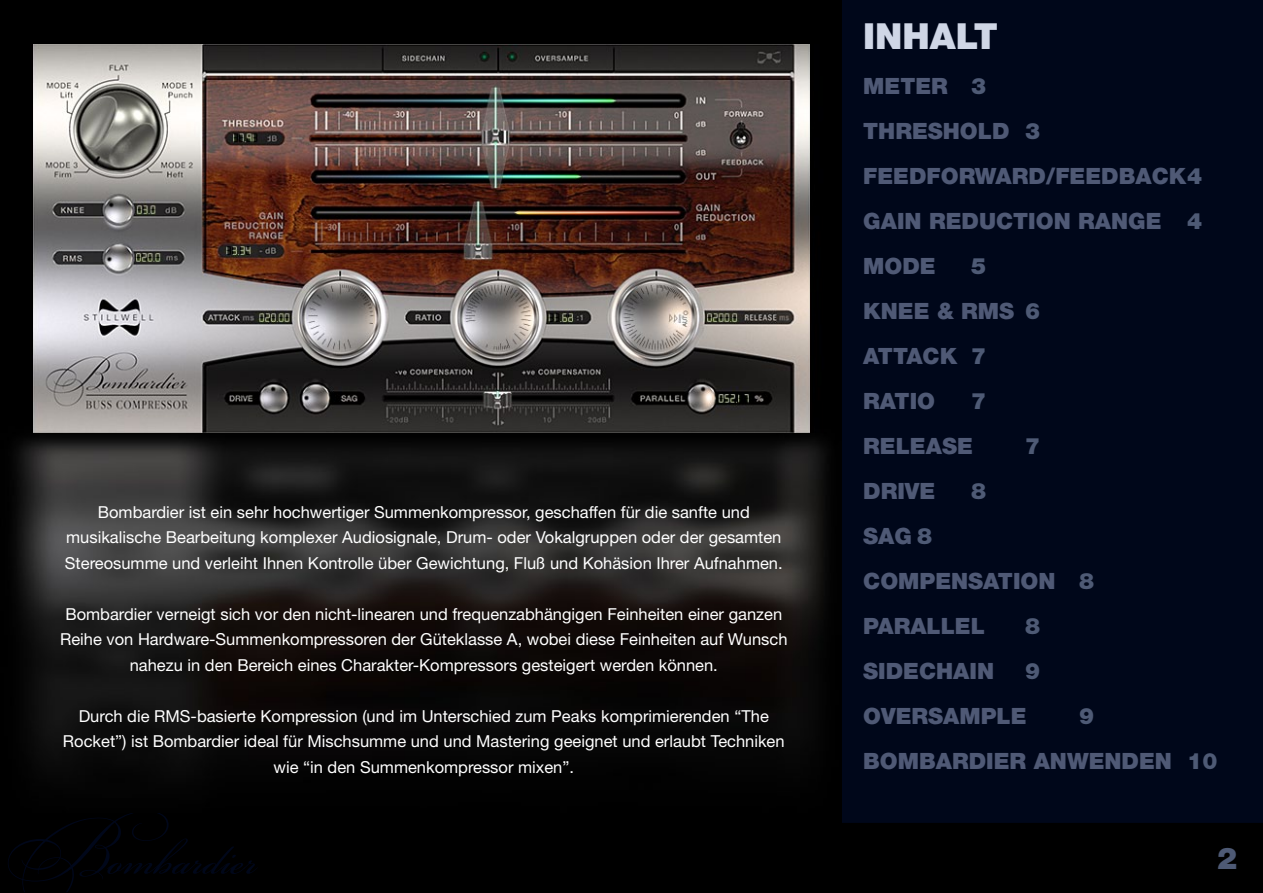
<style>
.page{position:relative;width:1263px;height:893px;background:#00071a}
.page>*{position:absolute;margin:0;border:0;box-sizing:border-box;transform-origin:0 0}
.t1{font:900 36px "Helvetica Neue";color:#cfd6e6}
.t2{font:900 30px "Helvetica Neue";color:#4e5a75}
.t3{font:900 22.5px/45px "Helvetica Neue";color:#4f5975}
.t4{font:900 22.5px "Helvetica Neue";color:#4e5a75}
.t5{font:16.5px/25.5px "Helvetica Neue";color:#fff;text-align:center}
.s1{color:#4e5a75}
</style>
<div class="page">
<div style="left:0;top:823px;width:1263px;height:70px;background:#000"></div>
<div style="left:1px;top:1px;width:840px;height:890px;background:#000"></div>
<svg style="left:8px;top:813px;width:250px;height:79px"></svg>
<img style="left:0;top:44px;width:842px;height:768px">
<p class="t5" style="left:65px;top:499px;width:719px">Bombardier ist ein sehr hochwertiger Summenkompressor, geschaffen für die sanfte und musikalische Bearbeitung komplexer Audiosignale, Drum- oder Vokalgruppen oder der gesamten<br>Stereosumme und verleiht Ihnen Kontrolle über Gewichtung, Fluß und Kohäsion Ihrer Aufnahmen.</p>
<p class="t5" style="left:60px;top:601px;width:729px">Bombardier verneigt sich vor den nicht-linearen und frequenzabhängigen Feinheiten einer ganzen<br>Reihe von Hardware-Summenkompressoren der Güteklasse A, wobei diese Feinheiten auf Wunsch nahezu in den Bereich eines Charakter-Kompressors gesteigert werden können.</p>
<p class="t5" style="left:63px;top:703px;width:723px">Durch die RMS-basierte Kompression (und im Unterschied zum Peaks komprimierenden “The<br>Rocket”) ist Bombardier ideal für Mischsumme und und Mastering geeignet und erlaubt Techniken wie “in den Summenkompressor mixen”.</p>
<h1 class="t1" style="left:863px;top:15px;width:40px">INHA</h1>
<h1 class="t1" style="left:956px;top:15px;width:44px">LT</h1>
<h3 class="t3" style="left:863px;top:63px;width:341px">METER <span class="s1">3<br></span>THRESHOLD <span class="s1">3<br></span>FEEDFORWARD/FEEDBACK <span class="s1">4<br></span>GAIN REDUCTION RANGE <span class="s1">4<br></span>MODE</h3>
<h3 class="t3" style="left:863px;top:243px;width:179px;text-indent:108px"><span class="s1">5<br></span>KNEE &amp; RMS <span class="s1">6<br></span>ATT</h3>
<h3 class="t3" style="left:863px;top:333px;width:125px;text-indent:43px">ACK <span class="s1">7<br></span>RATI O</h3>
<h3 class="t4" style="left:971px;top:387px;width:17px">7</h3>
<h3 class="t3" style="left:863px;top:423px;width:111px">RELEASE</h3>
<h3 class="t4" style="left:1025px;top:432px;width:17px">7</h3>
<h3 class="t3" style="left:863px;top:468px;width:74px">DRIVE</h3>
<h3 class="t4" style="left:971px;top:477px;width:17px">8</h3>
<h3 class="t3" style="left:863px;top:513px;width:233px">SAG <span class="s1">8<br></span>COMPENSATION <span class="s1">8<br></span>PARALL EL</h3>
<h3 class="t4" style="left:1025px;top:612px;width:17px">8</h3>
<h3 class="t3" style="left:863px;top:648px;width:132px">SIDECHAIN</h3>
<h3 class="t4" style="left:1025px;top:657px;width:17px">9</h3>
<h3 class="t3" style="left:863px;top:693px;width:165px">OVERSAMPL E</h3>
<h3 class="t4" style="left:1079px;top:702px;width:17px">9</h3>
<h3 class="t3" style="left:863px;top:738px;width:74px">BOMBARD</h3>
<h3 class="t3" style="left:986px;top:738px;width:25px">IERANWENDEN</h3>
<h3 class="t4" style="left:1187px;top:747px;width:32px">10</h3>
<h2 class="t2" style="left:1217px;top:841px;width:22px">2</h2>
</div>
